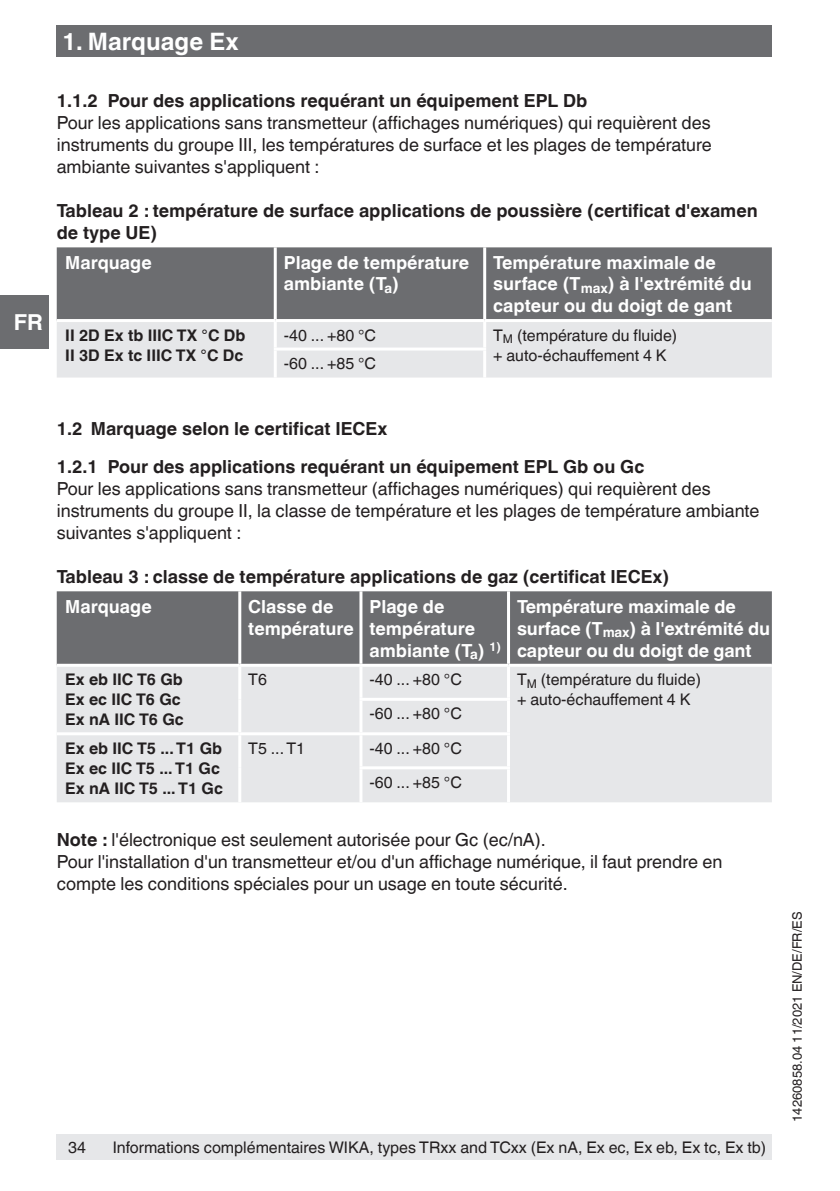
<style>
.page{position:relative;width:840px;height:1191px;background:#fff}
.page>*{position:absolute;margin:0;border:0;box-sizing:border-box;transform-origin:0 0}
.t1{font:700 24px "Helvetica World";color:#fff}
.t2{font:700 22px "Helvetica World";color:#fff}
.t3{font:18px/22px "Helvetica World";color:#231f20}
.t4{font:700 18px/22px "Helvetica World";color:#231f20}
.t5{font:700 18px/22px "Helvetica World";color:#fff}
.t6{font:16px/20px "Helvetica World";color:#231f20}
.t7{font:700 16px/20px "Helvetica World";color:#231f20}
.t8{font:13px "Helvetica World";color:#231f20}
.s1{font-weight:700}
</style>
<div class="page">
<div style="left:0;top:295px;width:48px;height:54px;background:#6c6d70"></div>
<div style="left:57px;top:26px;width:714px;height:31px;background:#6c6d70"></div>
<div style="left:57px;top:1134px;width:714px;height:25px;background:#e6e7e9"></div>
<div style="left:57px;top:247px;width:714px;height:72px;background:#6c6d70"></div>
<div style="left:57px;top:322px;width:714px;height:55px;background:#e6e7e9"></div>
<hr style="left:273px;top:247px;width:3px;height:72px;background:#fff">
<hr style="left:483px;top:247px;width:3px;height:72px;background:#fff">
<hr style="left:273px;top:322px;width:3px;height:25px;background:#fff">
<hr style="left:483px;top:322px;width:3px;height:25px;background:#fff">
<hr style="left:273px;top:347px;width:213px;height:3px;background:#fff">
<hr style="left:273px;top:350px;width:3px;height:27px;background:#fff">
<hr style="left:483px;top:350px;width:3px;height:27px;background:#fff">
<div style="left:57px;top:591px;width:714px;height:73px;background:#6c6d70"></div>
<div style="left:57px;top:667px;width:714px;height:135px;background:#e6e7e9"></div>
<hr style="left:238px;top:591px;width:3px;height:73px;background:#fff">
<hr style="left:359px;top:591px;width:3px;height:73px;background:#fff">
<hr style="left:506px;top:591px;width:3px;height:73px;background:#fff">
<hr style="left:238px;top:667px;width:3px;height:32px;background:#fff">
<hr style="left:238px;top:699px;width:3px;height:33px;background:#fff">
<hr style="left:359px;top:667px;width:3px;height:31px;background:#fff">
<hr style="left:506px;top:667px;width:3px;height:31px;background:#fff">
<hr style="left:359px;top:698px;width:150px;height:3px;background:#fff">
<hr style="left:359px;top:701px;width:3px;height:31px;background:#fff">
<hr style="left:506px;top:701px;width:3px;height:31px;background:#fff">
<hr style="left:57px;top:732px;width:183px;height:3px;background:#fff">
<hr style="left:240px;top:732px;width:121px;height:3px;background:#fff">
<hr style="left:238px;top:735px;width:3px;height:33px;background:#fff">
<hr style="left:238px;top:768px;width:3px;height:34px;background:#fff">
<hr style="left:361px;top:732px;width:148px;height:3px;background:#fff">
<hr style="left:359px;top:735px;width:3px;height:31px;background:#fff">
<hr style="left:506px;top:735px;width:3px;height:31px;background:#fff">
<hr style="left:359px;top:766px;width:150px;height:3px;background:#fff">
<hr style="left:359px;top:769px;width:3px;height:33px;background:#fff">
<hr style="left:506px;top:769px;width:3px;height:33px;background:#fff">
<h1 class="t1" style="left:62px;top:27px;width:178px">1. Marquage Ex</h1>
<p class="t2" style="left:14px;top:309px;width:30px">FR</p>
<p class="t4" style="left:57px;top:90px;width:532px">1.1.2 Pour des applications requérant un équipement EPL Db</p>
<p class="t3" style="left:57px;top:112px;width:656px;text-align:justify">Pour les applications sans transmetteur (affichages numériques) qui requièrent des instruments du groupe III, les températures de surface et les plages de température ambiante suivantes s'appliquent :</p>
<p class="t4" style="left:57px;top:200px;width:702px">Tableau 2 : température de surface applications de poussière (certificat d'examen de type UE)</p>
<p class="t5" style="left:65px;top:252px;width:88px">Marquage</p>
<p class="t5" style="left:283px;top:252px;width:187px">Plage de température ambiante (T<sub>a</sub>)</p>
<p class="t5" style="left:493px;top:252px;width:260px">Température maximale de surface (T<sub>max</sub>) à l'extrémité du capteur ou du doigt de gant</p>
<p class="t7" style="left:65px;top:325px;width:182px">II 2D Ex tb IIIC TX °C Db<br>II 3D Ex tc IIIC TX °C Dc</p>
<p class="t6" style="left:283px;top:325px;width:94px">-40 ... +80 °C</p>
<p class="t6" style="left:493px;top:325px;width:185px">T<sub>M</sub> (température du fluide) + auto-échauffement 4 K</p>
<p class="t6" style="left:283px;top:353px;width:94px">-60 ... +85 °C</p>
<p class="t4" style="left:57px;top:409px;width:588px;line-height:38px">1.2 Marquage selon le certificat IECEx<br>1.2.1 Pour des applications requérant un équipement EPL Gb ou Gc</p>
<p class="t3" style="left:57px;top:477px;width:704px">Pour les applications sans transmetteur (affichages numériques) qui requièrent des instruments du groupe II, la classe de température et les plages de température ambiante suivantes s'appliquent :</p>
<p class="t4" style="left:57px;top:565px;width:613px">Tableau 3 : classe de température applications de gaz (certificat IECEx)</p>
<p class="t5" style="left:65px;top:595px;width:88px">Marquage</p>
<p class="t5" style="left:248px;top:595px;width:107px">Classe de température</p>
<p class="t5" style="left:369px;top:595px;width:133px">Plage de température ambiante (T<sub>a</sub>) <sup>1)</sup></p>
<p class="t5" style="left:516px;top:595px;width:254px">Température maximale de surface (T<sub>max</sub>) à l'extrémité du capteur ou du doigt de gant</p>
<p class="t7" style="left:65px;top:670px;width:120px">Ex eb IIC T6 Gb<br>Ex ec IIC T6 Gc<br>Ex nA IIC T6 Gc</p>
<p class="t6" style="left:248px;top:670px;width:20px">T6</p>
<p class="t6" style="left:369px;top:670px;width:94px">-40 ... +80 °C</p>
<p class="t6" style="left:516px;top:670px;width:185px">T<sub>M</sub> (température du fluide) + auto-échauffement 4 K</p>
<p class="t6" style="left:369px;top:704px;width:94px">-60 ... +80 °C</p>
<p class="t7" style="left:65px;top:738px;width:159px">Ex eb IIC T5 ... T1 Gb<br>Ex ec IIC T5 ... T1 Gc<br>Ex nA IIC T5 ... T1 Gc</p>
<p class="t6" style="left:248px;top:738px;width:58px">T5 ... T1</p>
<p class="t6" style="left:369px;top:731px;width:94px;line-height:34px">-40 ... +80 °C -60 ... +85 °C</p>
<p class="t3" style="left:57px;top:829px;width:666px"><span class="s1">Note :</span> l'électronique est seulement autorisée pour Gc (ec/nA).<br>Pour l'installation d'un transmetteur et/ou d'un affichage numérique, il faut prendre en compte les conditions spéciales pour un usage en toute sécurité.</p>
<p class="t6" style="left:68px;top:1137px;width:19px">34</p>
<p class="t6" style="left:113px;top:1137px;width:654px">Informations complémentaires WIKA, types TRxx and TCxx (Ex nA, Ex ec, Ex eb, Ex tc, Ex tb)</p>
<p class="t8" style="left:789px;top:1121px;width:211px;rotate:-90deg">14260858.04 11/2021 EN/DE/FR/ES</p>
</div>
